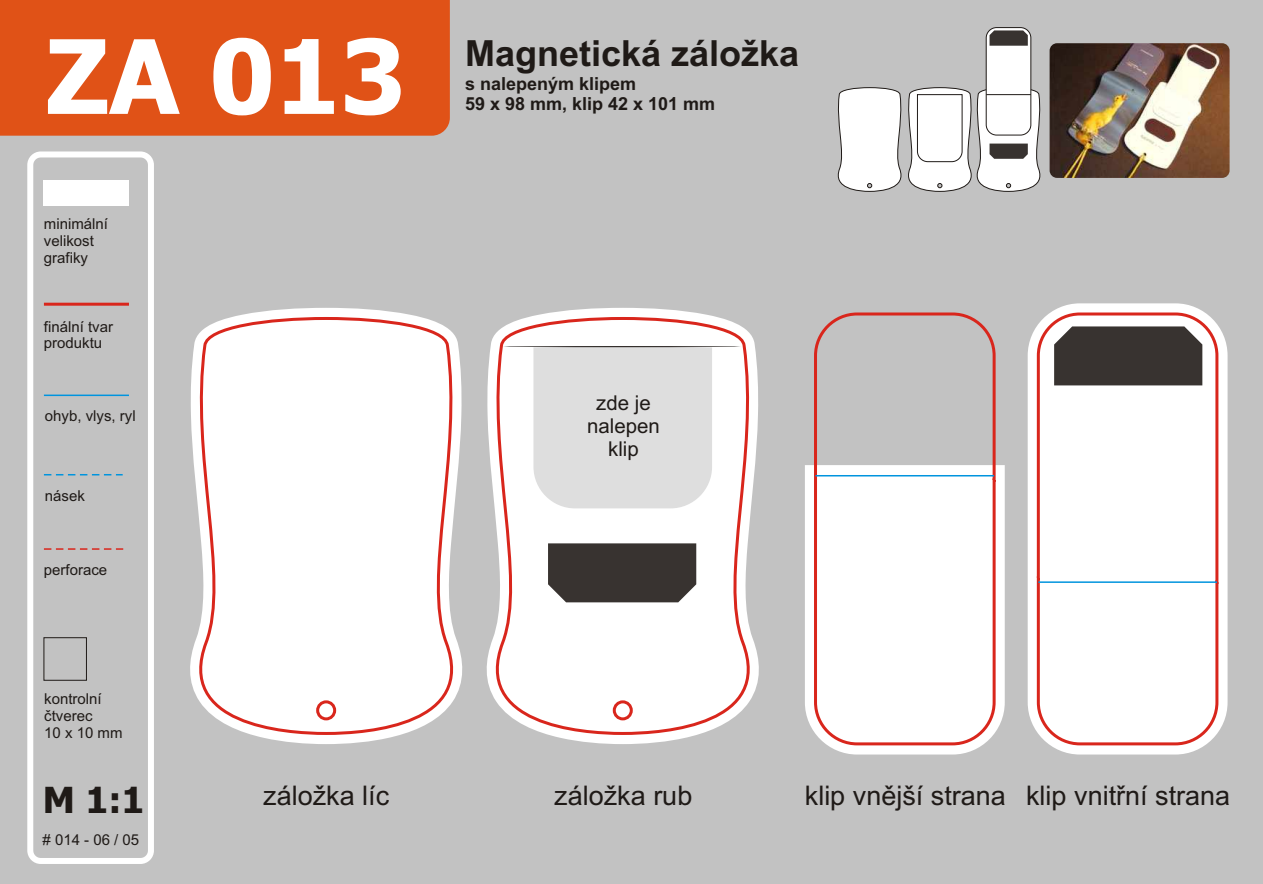
<style>
.page{position:relative;width:1263px;height:884px;background:#fff}
.page>*{position:absolute;margin:0;border:0;box-sizing:border-box;transform-origin:0 0}
.t1{font:700 102.6px "Tahoma";color:#fff}
.t2{font:700 36px "Arial";color:#1f1a17}
.t3{font:700 36px "Tahoma";color:#1f1a17}
.t4{font:27px "Arial";color:#1f1a17}
.t5{font:20.4px/22.8px "Arial";color:#1f1a17;text-align:center}
.t6{font:700 18px/20.1px "Arial";color:#1f1a17}
.t7{font:15px/16.8px "Arial";color:#1f1a17}
</style>
<div class="page">
<div style="left:0;top:0;width:1263px;height:883px;background:#c2c2c2"></div>
<div style="left:0;top:0;width:450px;height:136px;background:#e05217"></div>
<svg style="left:483px;top:308px;width:279px;height:435px;fill:#c2c2c2"></svg>
<svg style="left:477px;top:315px;width:296px;height:421px"></svg>
<div style="left:44px;top:181px;width:85px;height:25px;background:#fff"></div>
<hr style="left:44px;top:302px;width:85px;height:3px;background:#d9261c">
<div style="left:27px;top:151px;width:127px;height:712px;border:6px solid #fff;border-radius:10px"></div>
<div style="left:44px;top:637px;width:43px;height:43px;border:1px solid #1f1a17"></div>
<hr style="left:44px;top:394px;width:85px;height:2px;background:#0094de">
<svg style="left:44px;top:474px;width:79px;height:1px"></svg>
<svg style="left:44px;top:548px;width:79px;height:1px"></svg>
<svg style="left:805px;top:465px;width:200px;height:289px"></svg>
<svg style="left:812px;top:311px;width:185px;height:435px"></svg>
<hr style="left:815px;top:475px;width:179px;height:1px;background:#0094de">
<div style="left:1028px;top:303px;width:199px;height:451px;background:#fff;border-radius:52px"></div>
<svg style="left:1035px;top:311px;width:185px;height:435px"></svg>
<hr style="left:1038px;top:581px;width:179px;height:1px;background:#0094de">
<div style="left:533px;top:347px;width:179px;height:161px;background:#dedede"></div>
<hr style="left:503px;top:346px;width:238px;height:1px;background:#1f1a17;border-radius:50%">
<svg style="left:187px;top:308px;width:279px;height:435px;fill:#c2c2c2"></svg>
<svg style="left:172px;top:315px;width:305px;height:421px"></svg>
<img style="left:1049px;top:43px;width:180px;height:135px;border-radius:8px">
<svg style="left:831px;top:27px;width:215px;height:165px"></svg>
<div style="left:548px;top:543px;width:148px;height:59px;background:#383330"></div>
<div style="left:1054px;top:326px;width:148px;height:59px;background:#383330"></div>
<h1 class="t1" style="left:45px;top:35px;width:362px">ZA 013</h1>
<p class="t7" style="left:44px;top:217px;width:66px">minimální velikost grafiky</p>
<p class="t7" style="left:44px;top:319px;width:71px">finální tvar produktu</p>
<p class="t7" style="left:45px;top:408px;width:92px">ohyb, vlys, ryl</p>
<p class="t7" style="left:45px;top:488px;width:42px">násek</p>
<p class="t7" style="left:44px;top:562px;width:65px">perforace</p>
<p class="t7" style="left:44px;top:691px;width:80px">kontrolní čtverec<br>10 x 10 mm</p>
<h2 class="t2" style="left:465px;top:40px;width:336px">Magnetická záložka</h2>
<p class="t6" style="left:465px;top:75px;width:252px">s nalepeným klipem<br>59 x 98 mm, klip 42 x 101 mm</p>
<h3 class="t5" style="left:587px;top:393px;width:74px">zde je nalepen klip</h3>
<h2 class="t3" style="left:43px;top:785px;width:103px">M 1:1</h2>
<p class="t7" style="left:43px;top:832px;width:98px"># 014 - 06 / 05</p>
<h3 class="t4" style="left:263px;top:785px;width:128px">záložka líc</h3>
<h3 class="t4" style="left:805px;top:785px;width:427px">klip vnější strana klip vnitřní strana</h3>
<h3 class="t4" style="left:554px;top:785px;width:140px">záložka rub</h3>
</div>
